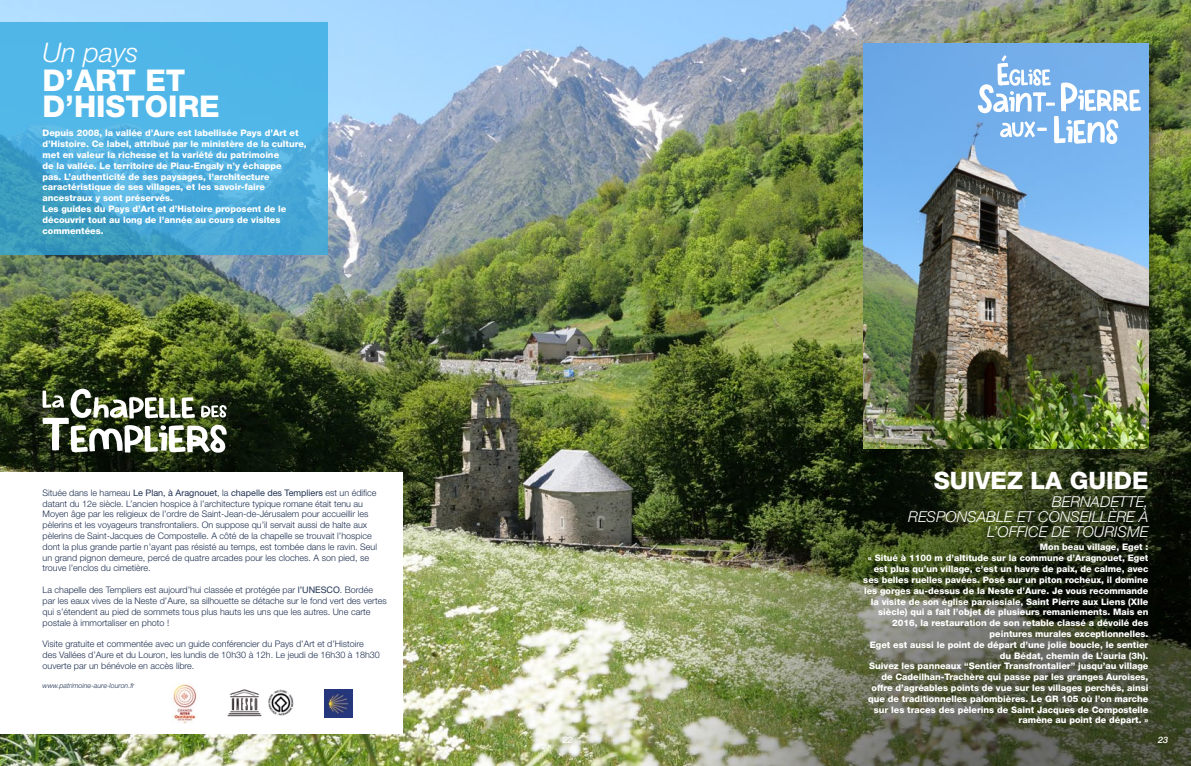
<style>
.page{position:relative;width:1191px;height:766px;background:#fff}
.page>*{position:absolute;margin:0;border:0;box-sizing:border-box;transform-origin:0 0}
.t1{font:800 30px/26px "Helvetica Neue LT Std";color:#fff}
.t2{font:italic 300 27px "Helvetica Neue LT Std";color:#fff}
.t3{font:800 24px "Helvetica Neue LT Std";color:#fff}
.t4{font:italic 300 15px/15px "Helvetica Neue LT Std";color:#fff;text-align:right}
.t5{font:800 9px/10.8px "Helvetica Neue LT Std";color:#fff}
.t6{font:300 9px/10.8px "Helvetica Neue LT Std";color:#1f3051}
.t7{font:italic 500 9px "Helvetica Neue";color:#fff}
.t8{font:italic 300 7px "Helvetica Neue LT Std";color:#1f3051}
.s1{font-weight:400}
</style>
<div class="page">
<img style="left:0;top:0;width:1191px;height:765px">
<div style="left:862px;top:47px;width:296px;height:415px;background:#000;opacity:.35"></div>
<img style="left:863px;top:44px;width:285px;height:404px">
<svg style="left:0;top:22px;width:328px;height:232px;background:#4cafde"></svg>
<div style="left:0;top:472px;width:403px;height:261px;background:#fff"></div>
<svg style="left:42px;top:388px;width:185px;height:64px"></svg>
<svg style="left:977px;top:55px;width:163px;height:89px"></svg>
<img style="left:173px;top:684px;width:24px;height:39px">
<img style="left:227px;top:689px;width:67px;height:28px">
<img style="left:324px;top:689px;width:29px;height:28px">
<h2 class="t2" style="left:43px;top:36px;width:98px">Un pays</h2>
<h1 class="t1" style="left:43px;top:67px;width:179px">D’ART ET<br>D’HISTOIRE</h1>
<p class="t5" style="left:43px;top:128px;width:266px">Depuis 2008, la vallée d’Aure est labellisée Pays d’Art et d’Histoire. Ce label, attribué par le ministère de la culture, met en valeur la richesse et la variété du patrimoine<br>de la vallée. Le territoire de Piau-Engaly n’y échappe<br>pas. L’authenticité de ses paysages, l’architecture caractéristique de ses villages, et les savoir-faire ancestraux y sont préservés.<br>Les guides du Pays d’Art et d’Histoire proposent de le découvrir tout au long de l’année au cours de visites commentées.</p>
<p class="t6" style="left:43px;top:487px;width:336px">Située dans le hameau <span class="s1">Le Plan, à Aragnouet</span>, la <span class="s1">chapelle des Templiers</span> est un édifice datant du 12e siècle. L’ancien hospice à l’architecture typique romane était tenu au Moyen âge par les religieux de l’ordre de Saint-Jean-de-Jérusalem pour accueillir les pèlerins et les voyageurs transfrontaliers. On suppose qu’il servait aussi de halte aux pèlerins de Saint-Jacques de Compostelle. A côté de la chapelle se trouvait l’hospice dont la plus grande partie n’ayant pas résisté au temps, est tombée dans le ravin. Seul un grand pignon demeure, percé de quatre arcades pour les cloches. A son pied, se trouve l’enclos du cimetière.</p>
<p class="t6" style="left:43px;top:584px;width:346px">La chapelle des Templiers est aujourd’hui classée et protégée par <span class="s1">l’UNESCO</span>. Bordée par les eaux vives de la Neste d’Aure, sa silhouette se détache sur le fond vert des vertes qui s’étendent au pied de sommets tous plus hauts les uns que les autres. Une carte postale à immortaliser en photo !</p>
<p class="t6" style="left:43px;top:638px;width:339px">Visite gratuite et commentée avec un guide conférencier du Pays d’Art et d’Histoire des Vallées d’Aure et du Louron, les lundis de 10h30 à 12h. Le jeudi de 16h30 à 18h30 ouverte par un bénévole en accès libre.</p>
<p class="t8" style="left:43px;top:681px;width:93px">www.patrimoine-aure-louron.fr</p>
<h3 class="t3" style="left:933px;top:465px;width:216px">SUIVEZ LA GUIDE</h3>
<h3 class="t4" style="left:908px;top:493px;width:242px">BERNADETTE,<br>RESPONSABLE ET CONSEILLÈRE À<br>L’OFFICE DE TOURISME</h3>
<p class="t5" style="left:863px;top:541px;width:287px;text-align:right">Mon beau village, Eget :<br>« Situé à 1100 m d’altitude sur la commune d’Aragnouet, Eget est plus qu’un village, c’est un havre de paix, de calme, avec ses belles ruelles pavées. Posé sur un piton rocheux, il domine les gorges au-dessus de la Neste d’Aure. Je vous recommande la visite de son église paroissiale, Saint Pierre aux Liens (XIIe siècle) qui a fait l’objet de plusieurs remaniements. Mais en 2016, la restauration de son retable classé a dévoilé des peintures murales exceptionnelles.<br>Eget est aussi le point de départ d’une jolie boucle, le sentier du Bédat, chemin de L’auria (3h).<br>Suivez les panneaux “Sentier Transfrontalier” jusqu’au village de Cadeilhan-Trachère qui passe par les granges Auroises, offre d’agréables points de vue sur les villages perchés, ainsi que de traditionnelles palombières. Le GR 105 où l’on marche sur les traces des pèlerins de Saint Jacques de Compostelle ramène au point de départ. »</p>
<p class="t7" style="left:563px;top:732px;width:12px">22</p>
<p class="t7" style="left:1158px;top:732px;width:12px">23</p>
</div>
